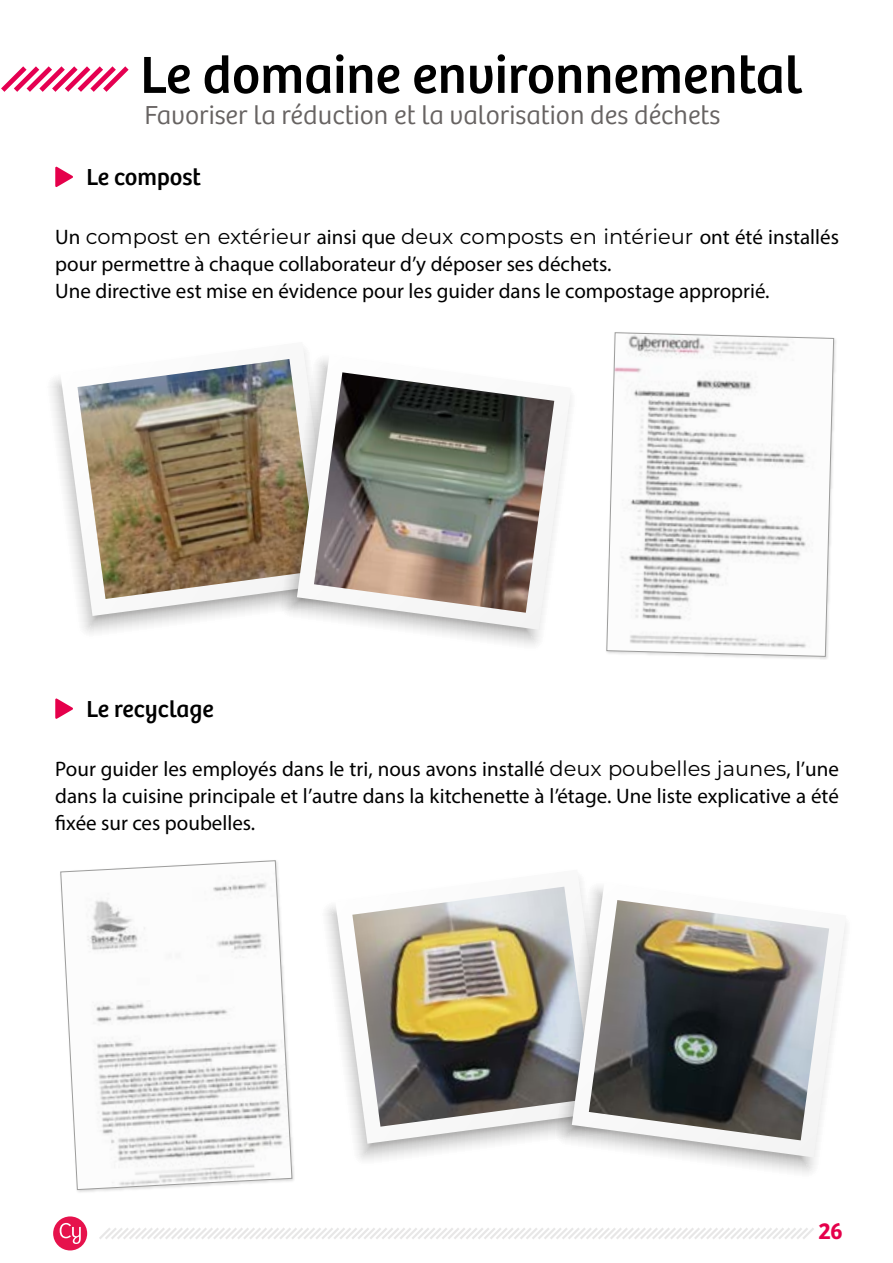
<style>
.page{position:relative;width:893px;height:1263px;background:#fff}
.page>*{position:absolute;margin:0;border:0;box-sizing:border-box;transform-origin:0 0}
.t1{font:54px "Bree";color:#000}
.t2{font:300 27px "Bree";color:#676362}
.t3{font:24px "Bree";color:#000}
.t4{font:600 24px "Bree";color:#e5004b}
.t5{font:21px/27px "Myriad Pro";color:#000}
.t6{font:21px "Montserrat";color:#000}
.s1{font-family:"Myriad Pro"}
.s2{font-family:"Montserrat"}
</style>
<div class="page">
<svg style="left:99px;top:1228px;width:715px;height:11px"></svg>
<div style="left:53px;top:1216px;width:34px;height:34px;background:#e6124c;border-radius:50%"></div>
<svg style="left:60px;top:1223px;width:21px;height:21px"></svg>
<svg style="left:1px;top:66px;width:128px;height:26px"></svg>
<svg style="left:55px;top:166px;width:18px;height:21px"></svg>
<div style="left:605px;top:331px;width:233px;height:329px;background:#000;opacity:.15"></div>
<svg style="left:606px;top:332px;width:228px;height:325px"></svg>
<svg style="left:51px;top:378px;width:164px;height:255px"></svg>
<svg style="left:60px;top:351px;width:245px;height:265px"></svg>
<img style="left:77px;top:359px;width:201px;height:240px">
<svg style="left:278px;top:352px;width:262px;height:293px"></svg>
<svg style="left:297px;top:355px;width:274px;height:275px"></svg>
<img style="left:314px;top:372px;width:240px;height:241px">
<svg style="left:55px;top:698px;width:18px;height:21px"></svg>
<div style="left:59px;top:859px;width:236px;height:335px;background:#000;opacity:.15"></div>
<svg style="left:60px;top:860px;width:232px;height:330px"></svg>
<svg style="left:326px;top:906px;width:161px;height:254px"></svg>
<svg style="left:335px;top:877px;width:244px;height:267px"></svg>
<img style="left:352px;top:887px;width:201px;height:240px">
<svg style="left:553px;top:879px;width:262px;height:294px"></svg>
<svg style="left:572px;top:883px;width:274px;height:274px"></svg>
<img style="left:589px;top:900px;width:240px;height:240px">
<h1 class="t1" style="left:140px;top:34px;width:663px">Le domaine environnemental</h1>
<p class="t2" style="left:145px;top:95px;width:577px">Favoriser la réduction et la valorisation des déchets</p>
<p class="t3" style="left:86px;top:159px;width:116px">Le compost</p>
<p class="t6" style="left:55px;top:222px;width:785px"><span class="s1">Un</span> compost en extérieur <span class="s1">ainsi que</span> deux composts en intérieur <span class="s1">ont été installés</span></p>
<p class="t5" style="left:55px;top:250px;width:716px">pour permettre à chaque collaborateur d’y déposer ses déchets.<br>Une directive est mise en évidence pour les guider dans le compostage approprié.</p>
<p class="t3" style="left:86px;top:690px;width:129px">Le recyclage</p>
<p class="t5" style="left:55px;top:755px;width:785px;text-align:justify">Pour guider les employés dans le tri, nous avons installé <span class="s2">deux poubelles jaunes</span>, l’une dans la cuisine principale et l’autre dans la kitchenette à l’étage. Une liste explicative a été fixée sur ces poubelles.</p>
<p class="t4" style="left:819px;top:1212px;width:26px">26</p>
</div>
